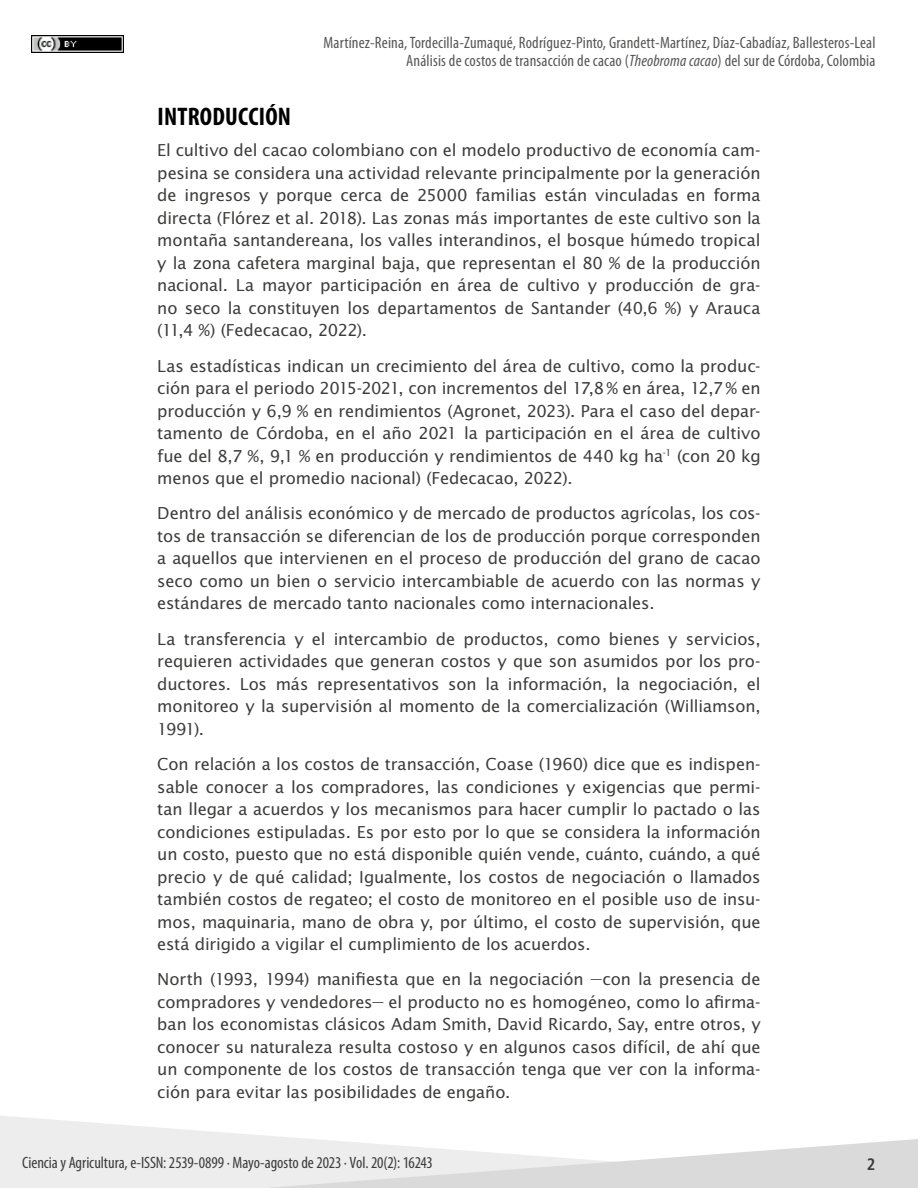
<style>
.page{position:relative;width:918px;height:1188px;background:#fff}
.page>*{position:absolute;margin:0;border:0;box-sizing:border-box;transform-origin:0 0}
.t1{font:700 condensed 25.5px "Myriad Pro";letter-spacing:.01em;color:#000}
.t2{font:16.5px/22.5px "Lucida Sans Std";letter-spacing:-.01em;color:#3c3c3b;text-align:justify}
.t3{font:condensed 16.5px/18px "Myriad Pro";letter-spacing:.01em;color:#575756;text-align:right}
.t4{font:condensed 16.5px "Myriad Pro";letter-spacing:-.005em;color:#3c3c3b}
.t5{font:700 condensed 16.5px "Frutiger LT Std";color:#3c3c3b}
.s1{font-style:italic}
.s2{font-family:"Dax Condensed"}
</style>
<div class="page">
<img style="left:31px;top:36px;width:92px;height:17px">
<svg style="left:0;top:1116px;width:305px;height:72px;fill:#ededed"></svg>
<svg style="left:269px;top:1139px;width:649px;height:49px"></svg>
<p class="t3" style="left:324px;top:33px;width:553px">Martínez-Reina, Tordecilla-Zumaqué, Rodríguez-Pinto, Grandett-Martínez, Díaz-Cabadíaz, Ballesteros-Leal<br>Análisis de costos de transacción de cacao (<span class="s1">Theobroma cacao</span>) del sur de Córdoba, Colombia</p>
<h1 class="t1" style="left:158px;top:101px;width:135px">INTRODUCCIÓN</h1>
<p class="t2" style="left:157px;top:140px;width:605px">El cultivo del cacao colombiano con el modelo productivo de economía cam&shy;pesina se considera una actividad relevante principalmente por la generación de ingresos y porque cerca de 25000 familias están vinculadas en forma directa (Flórez et al. 2018). Las zonas más importantes de este cultivo son la montaña santandereana, los valles interandinos, el bosque húmedo tropical y la zona cafetera marginal baja, que representan el 80 % de la producción nacional. La mayor participación en área de cultivo y producción de gra&shy;no seco la constituyen los departamentos de Santander (40,6 %) y Arauca (11,4 %) (Fedecacao, 2022).</p>
<p class="t2" style="left:157px;top:355px;width:605px">Las estadísticas indican un crecimiento del área de cultivo, como la produc&shy;ción para el periodo 2015-2021, con incrementos del 17,8 % en área, 12,7 % en producción y 6,9 % en rendimientos (Agronet, 2023). Para el caso del depar&shy;tamento de Córdoba, en el año 2021 la participación en el área de cultivo fue del 8,7 %, 9,1 % en producción y rendimientos de 440 kg ha<sup>-1</sup> (con 20 kg menos que el promedio nacional) (Fedecacao, 2022).</p>
<p class="t2" style="left:157px;top:503px;width:605px">Dentro del análisis económico y de mercado de productos agrícolas, los cos&shy;tos de transacción se diferencian de los de producción porque corresponden a aquellos que intervienen en el proceso de producción del grano de cacao seco como un bien o servicio intercambiable de acuerdo con las normas y estándares de mercado tanto nacionales como internacionales.</p>
<p class="t2" style="left:157px;top:628px;width:605px">La transferencia y el intercambio de productos, como bienes y servicios, requieren actividades que generan costos y que son asumidos por los pro&shy;ductores. Los más representativos son la información, la negociación, el monitoreo y la supervisión al momento de la comercialización (Williamson, 1991).</p>
<p class="t2" style="left:157px;top:753px;width:605px">Con relación a los costos de transacción, Coase (1960) dice que es indispen&shy;sable conocer a los compradores, las condiciones y exigencias que permi&shy;tan llegar a acuerdos y los mecanismos para hacer cumplir lo pactado o las condiciones estipuladas. Es por esto por lo que se considera la información un costo, puesto que no está disponible quién vende, cuánto, cuándo, a qué precio y de qué calidad; Igualmente, los costos de negociación o llamados también costos de regateo; el costo de monitoreo en el posible uso de insu&shy;mos, maquinaria, mano de obra y, por último, el costo de supervisión, que está dirigido a vigilar el cumplimiento de los acuerdos.</p>
<p class="t2" style="left:157px;top:968px;width:605px">North (1993, 1994) manifiesta que en la negociación <span class="s2">—</span>con la presencia de compradores y vendedores<span class="s2">—</span> el producto no es homogéneo, como lo afirma&shy;ban los economistas clásicos Adam Smith, David Ricardo, Say, entre otros, y conocer su naturaleza resulta costoso y en algunos casos difícil, de ahí que un componente de los costos de transacción tenga que ver con la informa&shy;ción para evitar las posibilidades de engaño.</p>
<p class="t4" style="left:22px;top:1153px;width:412px">Ciencia y Agricultura, e-ISSN: 2539-0899 ∙ Mayo-agosto de 2023 ∙ Vol. 20(2): 16243</p>
<p class="t5" style="left:867px;top:1154px;width:10px">2</p>
</div>
